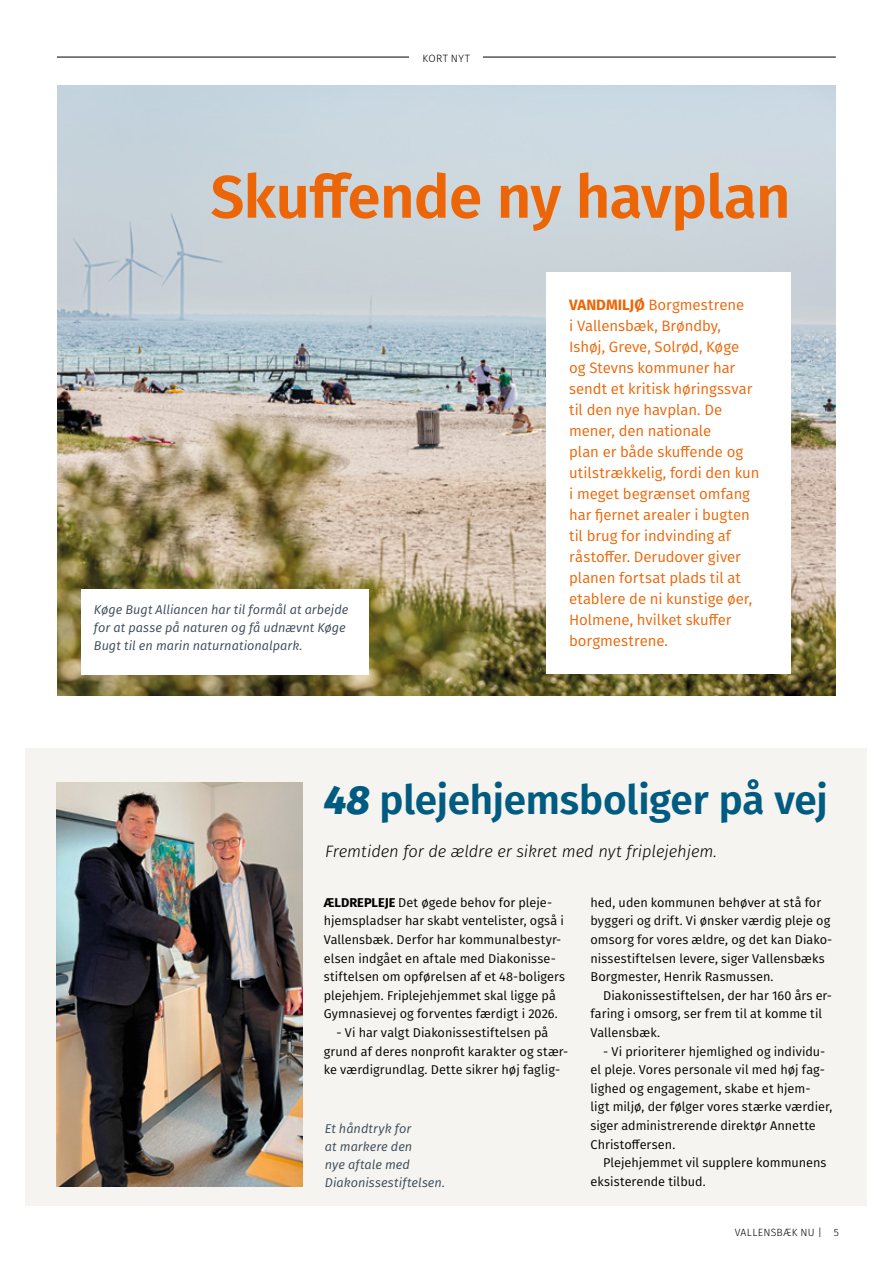
<style>
.page{position:relative;width:893px;height:1263px;background:#fff}
.page>*{position:absolute;margin:0;border:0;box-sizing:border-box;transform-origin:0 0}
.t1{font:600 60px "Fira Sans";letter-spacing:-.01em;color:#ec6608}
.t2{font:600 40.5px "Fira Sans";letter-spacing:-.005em;color:#005b81}
.t3{font:italic 300 16.5px "Fira Sans";letter-spacing:-.005em;color:#000}
.t4{font:15px/21px "Fira Sans";letter-spacing:-.005em;color:#ec6608}
.t5{font:12.75px/18.6px "Fira Sans";color:#000}
.t6{font:italic 12.75px/18px "Fira Sans";color:#394a5b}
.t7{font:300 10.65px "Fira Sans";letter-spacing:.04em;color:#000}
.t8{font:300 10.5px "Fira Sans";letter-spacing:.025em;color:#000}
.s1{font-weight:700}
.s2{font-weight:800;font-style:italic}
</style>
<div class="page">
<img style="left:57px;top:85px;width:779px;height:610px">
<div style="left:546px;top:272px;width:245px;height:402px;background:#fff"></div>
<div style="left:81px;top:589px;width:288px;height:85px;background:#fff"></div>
<hr style="left:57px;top:57px;width:779px;height:1px;background:#000">
<div style="left:410px;top:39px;width:73px;height:36px;background:#fff"></div>
<div style="left:25px;top:748px;width:842px;height:457px;background:#f6f4f0"></div>
<img style="left:57px;top:782px;width:245px;height:405px">
<p class="t7" style="left:423px;top:51px;width:49px">KORT NYT</p>
<h1 class="t1" style="left:210px;top:148px;width:581px">Skuffende ny havplan</h1>
<p class="t6" style="left:94px;top:600px;width:256px">Køge Bugt Alliancen har til formål at arbejde for at passe på naturen og få udnævnt Køge<br>Bugt til en marin naturnationalpark.</p>
<p class="t4" style="left:569px;top:293px;width:192px"><span class="s1">VANDMILJØ</span> Borgmestrene<br>i Vallensbæk, Brøndby,<br>Ishøj, Greve, Solrød, Køge og Stevns kommuner har sendt et kritisk høringssvar til den nye havplan. De mener, den nationale<br>plan er både skuffende og utilstrækkelig, fordi den kun i meget begrænset omfang har fjernet arealer i bugten til brug for indvinding af råstoffer. Derudover giver planen fortsat plads til at etablere de ni kunstige øer,<br>Holmene, hvilket skuffer borgmestrene.</p>
<h2 class="t2" style="left:324px;top:767px;width:505px"><span class="s2">48</span> plejehjemsboliger på vej</h2>
<p class="t3" style="left:325px;top:839px;width:393px">Fremtiden for de ældre er sikret med nyt friplejehjem.</p>
<p class="t5" style="left:324px;top:893px;width:243px"><span class="s1">ÆLDREPLEJE</span> Det øgede behov for pleje&shy;hjemspladser har skabt ventelister, også i Vallensbæk. Derfor har kommunalbestyr&shy;elsen indgået en aftale med Diakonisse&shy;stiftelsen om opførelsen af et 48-boligers plejehjem. Friplejehjemmet skal ligge på Gymnasievej og forventes færdigt i 2026.</p>
<p class="t5" style="left:324px;top:1023px;width:246px;text-indent:13px">- Vi har valgt Diakonissestiftelsen på grund af deres nonprofit karakter og stær&shy;ke værdigrundlag. Dette sikrer høj faglig-</p>
<p class="t5" style="left:590px;top:893px;width:243px">hed, uden kommunen behøver at stå for byggeri og drift. Vi ønsker værdig pleje og omsorg for vores ældre, og det kan Diako&shy;nissestiftelsen levere, siger Vallensbæks Borgmester, Henrik Rasmussen.</p>
<p class="t5" style="left:590px;top:986px;width:243px;text-indent:13px">Diakonissestiftelsen, der har 160 års er&shy;faring i omsorg, ser frem til at komme til<br>Vallensbæk.</p>
<p class="t5" style="left:590px;top:1041px;width:243px;text-indent:13px">- Vi prioriterer hjemlighed og individu&shy;el pleje. Vores personale vil med høj fag&shy;lighed og engagement, skabe et hjem&shy;ligt miljø, der følger vores stærke værdier, siger administrerende direktør Annette Christoffersen.</p>
<p class="t5" style="left:590px;top:1153px;width:237px;text-indent:13px">Plejehjemmet vil supplere kommunens eksisterende tilbud.</p>
<p class="t6" style="left:325px;top:1119px;width:122px">Et håndtryk for<br>at markere den<br>nye aftale med<br>Diakonissestiftelsen.</p>
<p class="t8" style="left:735px;top:1225px;width:106px">VALLENSBÆK NU | 5</p>
</div>
